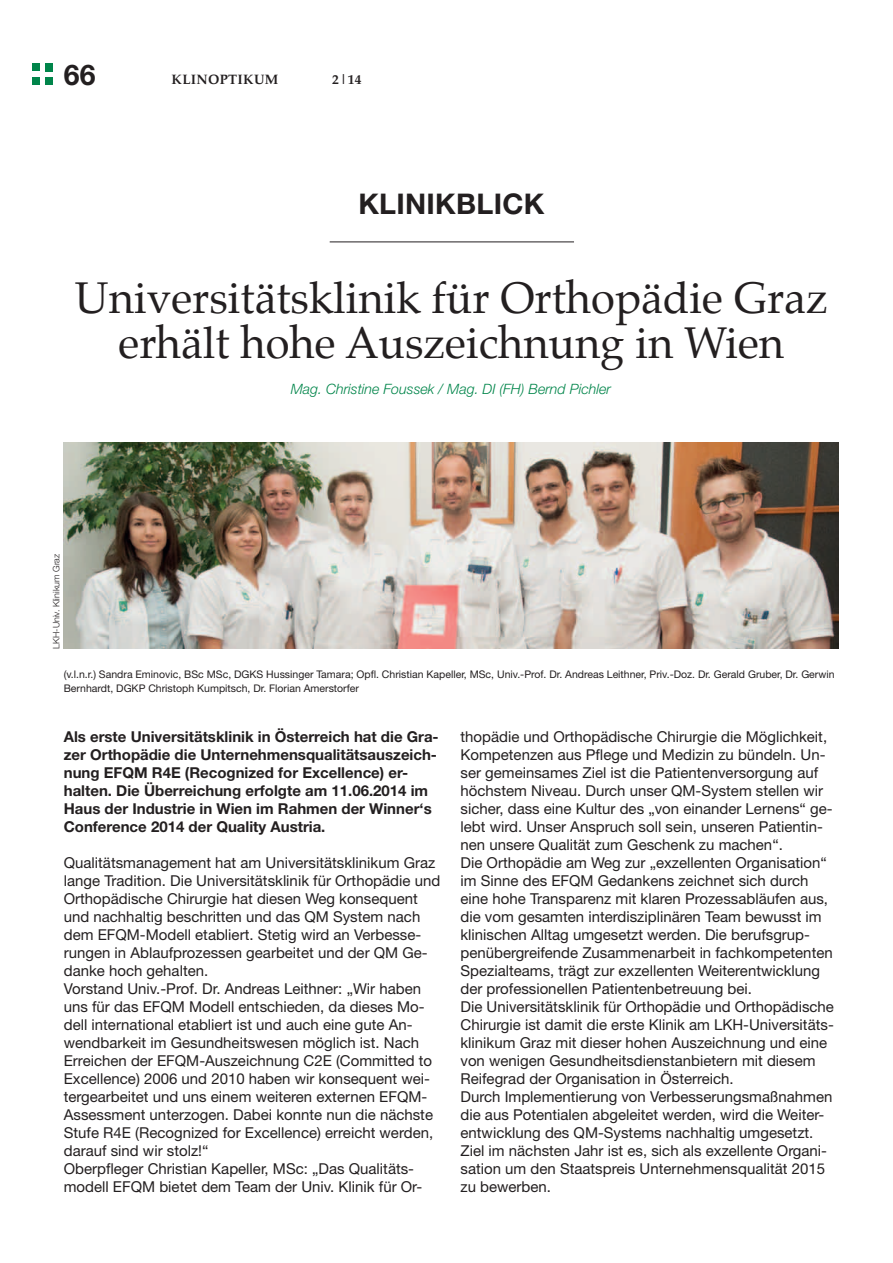
<style>
.page{position:relative;width:893px;height:1263px;background:#fff}
.page>*{position:absolute;margin:0;border:0;box-sizing:border-box;transform-origin:0 0}
.t1{font:43.5px/45px "Palatino";color:#231f20;text-align:center}
.t2{font:700 28.5px "Helvetica Neue LT";color:#231f20}
.t3{font:15px/18px "Helvetica Neue LT";color:#231f20}
.t4{font:700 15px/18px "Helvetica Neue LT";color:#231f20}
.t5{font:italic 300 14.25px "Helvetica Neue LT";color:#00854a}
.t6{font:700 13.5px "Palatino";letter-spacing:.025em;color:#231f20}
.t7{font:10.5px/13.5px "Helvetica Neue LT";color:#231f20}
.t8{font:300 9px "Helvetica Neue LT";color:#231f20}
</style>
<div class="page">
<div style="left:45px;top:64px;width:8px;height:8px;background:#00854a"></div>
<div style="left:32px;top:64px;width:8px;height:7px;background:#00854a"></div>
<div style="left:46px;top:77px;width:7px;height:8px;background:#00854a"></div>
<div style="left:32px;top:77px;width:8px;height:8px;background:#00854a"></div>
<hr style="left:330px;top:242px;width:244px;height:1px;background:#231f20">
<img style="left:64px;top:443px;width:775px;height:205px">
<h2 class="t2" style="left:64px;top:57px;width:33px">66</h2>
<p class="t6" style="left:172px;top:68px;width:108px">KLINOPTIKUM</p>
<p class="t6" style="left:332px;top:68px;width:31px">2|14</p>
<h2 class="t2" style="left:358px;top:186px;width:86px">Klinikblick</h2>
<h1 class="t1" style="left:75px;top:276px;width:754px">Universitätsklinik für Orthopädie Graz erhält hohe Auszeichnung in Wien</h1>
<p class="t5" style="left:291px;top:381px;width:322px">Mag. Christine Foussek / Mag. DI (FH) Bernd Pichler</p>
<p class="t8" style="left:51px;top:648px;width:96px;rotate:-90deg">LKH-Univ. Klinikum Graz</p>
<p class="t7" style="left:64px;top:667px;width:772px">(v.l.n.r.) Sandra Eminovic, BSc MSc, DGKS Hussinger Tamara; Opfl. Christian Kapeller, MSc, Univ.-Prof. Dr. Andreas Leithner, Priv.-Doz. Dr. Gerald Gruber, Dr. Gerwin<br>Bernhardt, DGKP Christoph Kumpitsch, Dr. Florian Amerstorfer</p>
<p class="t4" style="left:64px;top:728px;width:376px">Als erste Universitätsklinik in Österreich hat die Gra&shy;zer Orthopädie die Unternehmensqualitätsauszeich&shy;nung EFQM R4E (Recognized for Excellence) er&shy;halten. Die Überreichung erfolgte am 11.06.2014 im Haus der Industrie in Wien im Rahmen der Winner‘s Conference 2014 der Quality Austria.</p>
<p class="t3" style="left:64px;top:854px;width:378px">Qualitätsmanagement hat am Universitätsklinikum Graz lange Tradition. Die Universitätsklinik für Orthopädie und Orthopädische Chirurgie hat diesen Weg konsequent und nachhaltig beschritten und das QM System nach dem EFQM-Modell etabliert. Stetig wird an Verbesse&shy;rungen in Ablaufprozessen gearbeitet und der QM Ge&shy;danke hoch gehalten.<br>Vorstand Univ.-Prof. Dr. Andreas Leithner: „Wir haben uns für das EFQM Modell entschieden, da dieses Mo&shy;dell international etabliert ist und auch eine gute An&shy;wendbarkeit im Gesundheitswesen möglich ist. Nach Erreichen der EFQM-Auszeichnung C2E (Committed to Excellence) 2006 und 2010 haben wir konsequent wei&shy;tergearbeitet und uns einem weiteren externen EFQM-Assessment unterzogen. Dabei konnte nun die nächste Stufe R4E (Recognized for Excellence) erreicht werden, darauf sind wir stolz!“<br>Oberpfleger Christian Kapeller, MSc: „Das Qualitäts&shy;modell EFQM bietet dem Team der Univ. Klinik für Or-</p>
<p class="t3" style="left:460px;top:728px;width:375px">thopädie und Orthopädische Chirurgie die Möglichkeit, Kompetenzen aus Pflege und Medizin zu bündeln. Un&shy;ser gemeinsames Ziel ist die Patientenversorgung auf höchstem Niveau. Durch unser QM-System stellen wir sicher, dass eine Kultur des „von einander Lernens“ ge&shy;lebt wird. Unser Anspruch soll sein, unseren Patientin&shy;nen unsere Qualität zum Geschenk zu machen“.<br>Die Orthopädie am Weg zur „exzellenten Organisation“ im Sinne des EFQM Gedankens zeichnet sich durch eine hohe Transparenz mit klaren Prozessabläufen aus, die vom gesamten interdisziplinären Team bewusst im klinischen Alltag umgesetzt werden. Die berufsgrup&shy;penübergreifende Zusammenarbeit in fachkompetenten Spezialteams, trägt zur exzellenten Weiterentwicklung der professionellen Patientenbetreuung bei.<br>Die Universitätsklinik für Orthopädie und Orthopädische Chirurgie ist damit die erste Klinik am LKH-Universitäts&shy;klinikum Graz mit dieser hohen Auszeichnung und eine von wenigen Gesundheitsdienstanbietern mit diesem Reifegrad der Organisation in Österreich.<br>Durch Implementierung von Verbesserungsmaßnahmen die aus Potentialen abgeleitet werden, wird die Weiter&shy;entwicklung des QM-Systems nachhaltig umgesetzt.<br>Ziel im nächsten Jahr ist es, sich als exzellente Organi&shy;sation um den Staatspreis Unternehmensqualität 2015 zu bewerben.</p>
</div>
